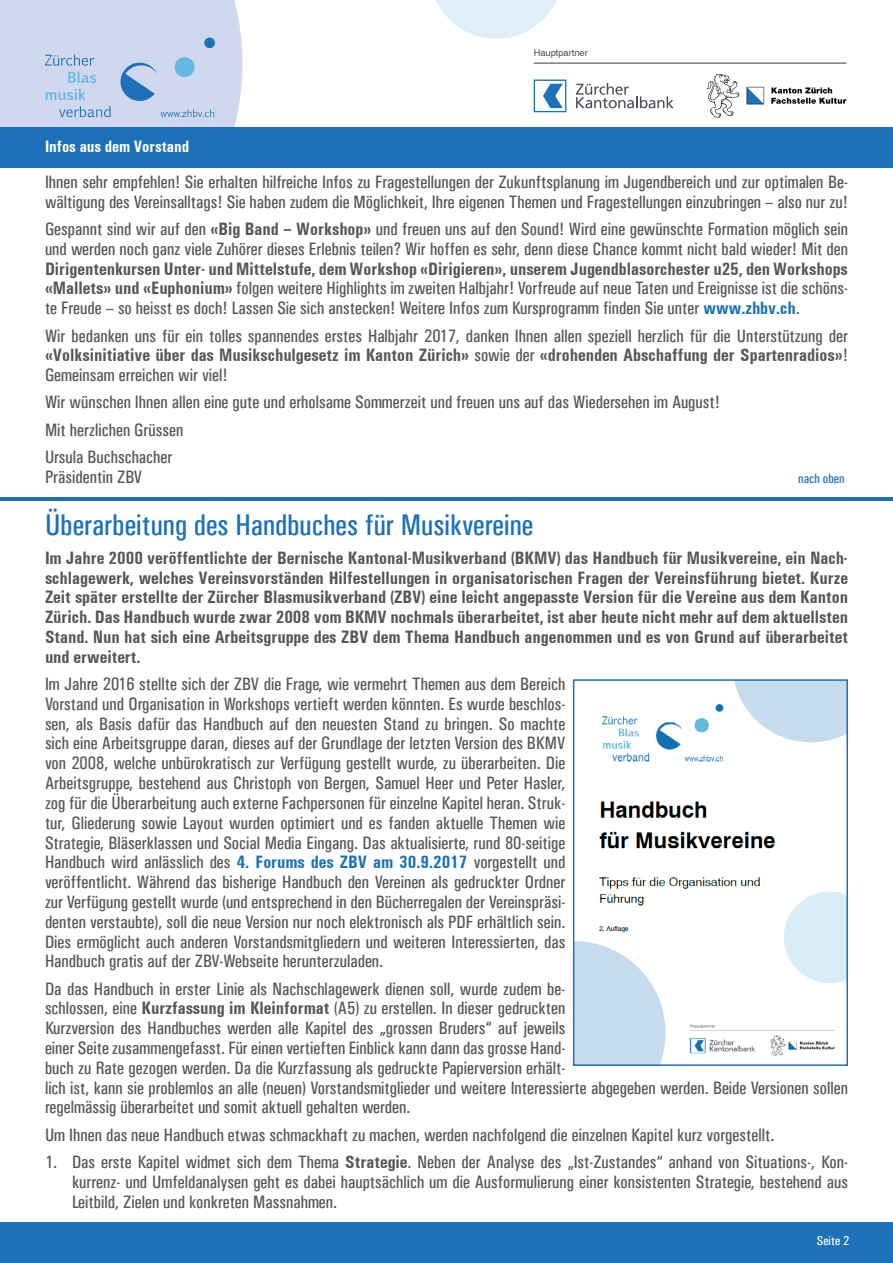
<style>
.page{position:relative;width:893px;height:1263px;background:#fff}
.page>*{position:absolute;margin:0;border:0;box-sizing:border-box;transform-origin:0 0}
.t1{font:30px "Univers Condensed";color:#1d71b8}
.t2{font:18px/19.8px "Univers Condensed";color:#575756}
.t3{font:700 condensed 18px/19.8px "Univers";color:#575756;text-align:justify}
.t4{font:700 condensed 16.5px "Univers";color:#fff}
.t5{font:13.5px "Univers Condensed";color:#1d71b8}
.t6{font:12.9px "Univers Condensed";color:#fff;scale:1.05 1}
.t7{font:9.3px "Helvetica";color:#4a5058}
.s1{font-family:"Univers";font-weight:700;font-stretch:condensed}
.s2{font-family:"Univers";font-weight:700;font-stretch:condensed;color:#1d71b8}
.s3{font-family:"Univers Condensed";font-weight:400;font-stretch:normal}
</style>
<div class="page">
<svg style="left:436px;top:0;width:121px;height:39px"></svg>
<div style="left:0;top:1223px;width:893px;height:40px;background:#1d71b8"></div>
<div style="left:0;top:128px;width:893px;height:40px;background:#1d71b8"></div>
<svg style="left:0;top:0;width:242px;height:128px;background:#c6d3ec"></svg>
<svg style="left:534px;top:80px;width:32px;height:32px"></svg>
<svg style="left:576px;top:83px;width:98px;height:25px"></svg>
<svg style="left:771px;top:87px;width:75px;height:17px"></svg>
<svg style="left:707px;top:74px;width:32px;height:44px"></svg>
<svg style="left:747px;top:87px;width:17px;height:17px"></svg>
<hr style="left:534px;top:63px;width:312px;height:1px;background:#4a5058">
<hr style="left:0;top:497px;width:893px;height:3px;background:#1d71b8">
<img style="left:576px;top:682px;width:269px;height:381px">
<div style="left:573px;top:679px;width:275px;height:387px;border:2px solid #1d71b8"></div>
<p class="t4" style="left:45px;top:137px;width:146px">Infos aus dem Vorstand</p>
<p class="t7" style="left:534px;top:47px;width:56px">Hauptpartner</p>
<p class="t2" style="left:45px;top:172px;width:804px">Ihnen sehr empfehlen! Sie erhalten hilfreiche Infos zu Fragestellungen der Zukunftsplanung im Jugendbereich und zur optimalen Be&shy;wältigung des Vereinsalltags! Sie haben zudem die Möglichkeit, Ihre eigenen Themen und Fragestellungen einzubringen – also nur zu!</p>
<p class="t2" style="left:45px;top:219px;width:804px">Gespannt sind wir auf den <span class="s1">«Big Band – Workshop»</span> und freuen uns auf den Sound! Wird eine gewünschte Formation möglich sein und werden noch ganz viele Zuhörer dieses Erlebnis teilen? Wir hoffen es sehr, denn diese Chance kommt nicht bald wieder! Mit den</p>
<p class="t3" style="left:45px;top:259px;width:804px">Dirigentenkursen Unter- und Mittelstufe, dem Workshop «Dirigieren», unserem Jugendblasorchester u25, den Workshops</p>
<p class="t2" style="left:45px;top:278px;width:804px"><span class="s1">«Mallets» und «Euphonium»</span> folgen weitere Highlights im zweiten Halbjahr! Vorfreude auf neue Taten und Ereignisse ist die schöns&shy;te Freude – so heisst es doch! Lassen Sie sich anstecken! Weitere Infos zum Kursprogramm finden Sie unter <span class="s2">www.zhbv.ch</span>.</p>
<p class="t2" style="left:45px;top:326px;width:804px">Wir bedanken uns für ein tolles spannendes erstes Halbjahr 2017, danken Ihnen allen speziell herzlich für die Unterstützung der</p>
<p class="t3" style="left:45px;top:345px;width:804px">«Volksinitiative über das Musikschulgesetz im Kanton Zürich» <span class="s3">sowie der</span> «drohenden Abschaffung der Spartenradios»<span class="s3">!</span></p>
<p class="t2" style="left:45px;top:361px;width:677px;line-height:27.3px">Gemeinsam erreichen wir viel!<br>Wir wünschen Ihnen allen eine gute und erholsame Sommerzeit und freuen uns auf das Wiedersehen im August!<br>Mit herzlichen Grüssen<br>Ursula Buchschacher</p>
<p class="t2" style="left:45px;top:467px;width:99px">Präsidentin ZBV</p>
<p class="t5" style="left:798px;top:470px;width:48px">nach oben</p>
<h1 class="t1" style="left:45px;top:507px;width:490px">Überarbeitung des Handbuches für Musikvereine</h1>
<p class="t3" style="left:45px;top:548px;width:804px">Im Jahre 2000 veröffentlichte der Bernische Kantonal-Musikverband (BKMV) das Handbuch für Musikvereine, ein Nach&shy;schlagewerk, welches Vereinsvorständen Hilfestellungen in organisatorischen Fragen der Vereinsführung bietet. Kurze Zeit später erstellte der Zürcher Blasmusikverband (ZBV) eine leicht angepasste Version für die Vereine aus dem Kanton Zürich. Das Handbuch wurde zwar 2008 vom BKMV nochmals überarbeitet, ist aber heute nicht mehr auf dem aktuellsten Stand. Nun hat sich eine Arbeitsgruppe des ZBV dem Thema Handbuch angenommen und es von Grund auf überarbeitet und erweitert.</p>
<p class="t2" style="left:45px;top:674px;width:522px;text-align:justify">Im Jahre 2016 stellte sich der ZBV die Frage, wie vermehrt Themen aus dem Bereich Vorstand und Organisation in Workshops vertieft werden könnten. Es wurde beschlos&shy;sen, als Basis dafür das Handbuch auf den neuesten Stand zu bringen. So machte sich eine Arbeitsgruppe daran, dieses auf der Grundlage der letzten Version des BKMV von 2008, welche unbürokratisch zur Verfügung gestellt wurde, zu überarbeiten. Die Arbeitsgruppe, bestehend aus Christoph von Bergen, Samuel Heer und Peter Hasler, zog für die Überarbeitung auch externe Fachpersonen für einzelne Kapitel heran. Struk&shy;tur, Gliederung sowie Layout wurden optimiert und es fanden aktuelle Themen wie Strategie, Bläserklassen und Social Media Eingang. Das aktualisierte, rund 80-seitige Handbuch wird anlässlich des <span class="s2">4. Forums des ZBV am 30.9.2017</span> vorgestellt und veröffentlicht. Während das bisherige Handbuch den Vereinen als gedruckter Ordner zur Verfügung gestellt wurde (und entsprechend in den Bücherregalen der Vereinspräsi&shy;denten verstaubte), soll die neue Version nur noch elektronisch als PDF erhältlich sein.<br>Dies ermöglicht auch anderen Vorstandsmitgliedern und weiteren Interessierten, das Handbuch gratis auf der ZBV-Webseite herunterzuladen.</p>
<p class="t2" style="left:45px;top:978px;width:804px">Da das Handbuch in erster Linie als Nachschlagewerk dienen soll, wurde zudem be-<br>schlossen, eine <span class="s1">Kurzfassung im Kleinformat</span> (A5) zu erstellen. In dieser gedruckten<br>Kurzversion des Handbuches werden alle Kapitel des „grossen Bruders“ auf jeweils<br>einer Seite zusammengefasst. Für einen vertieften Einblick kann dann das grosse Hand-<br>buch zu Rate gezogen werden. Da die Kurzfassung als gedruckte Papierversion erhält-<br>lich ist, kann sie problemlos an alle (neuen) Vorstandsmitglieder und weitere Interessierte abgegeben werden. Beide Versionen sollen regelmässig überarbeitet und somit aktuell gehalten werden.</p>
<p class="t2" style="left:45px;top:1125px;width:731px">Um Ihnen das neue Handbuch etwas schmackhaft zu machen, werden nachfolgend die einzelnen Kapitel kurz vorgestellt.</p>
<p class="t2" style="left:72px;top:1152px;width:777px;text-align:justify;text-indent:-27px">1. Das erste Kapitel widmet sich dem Thema <span class="s1">Strategie</span>. Neben der Analyse des „Ist-Zustandes“ anhand von Situations-, Kon&shy;kurrenz- und Umfeldanalysen geht es dabei hauptsächlich um die Ausformulierung einer konsistenten Strategie, bestehend aus Leitbild, Zielen und konkreten Massnahmen.</p>
<p class="t6" style="left:817px;top:1233px;width:33px">Seite 2</p>
</div>
